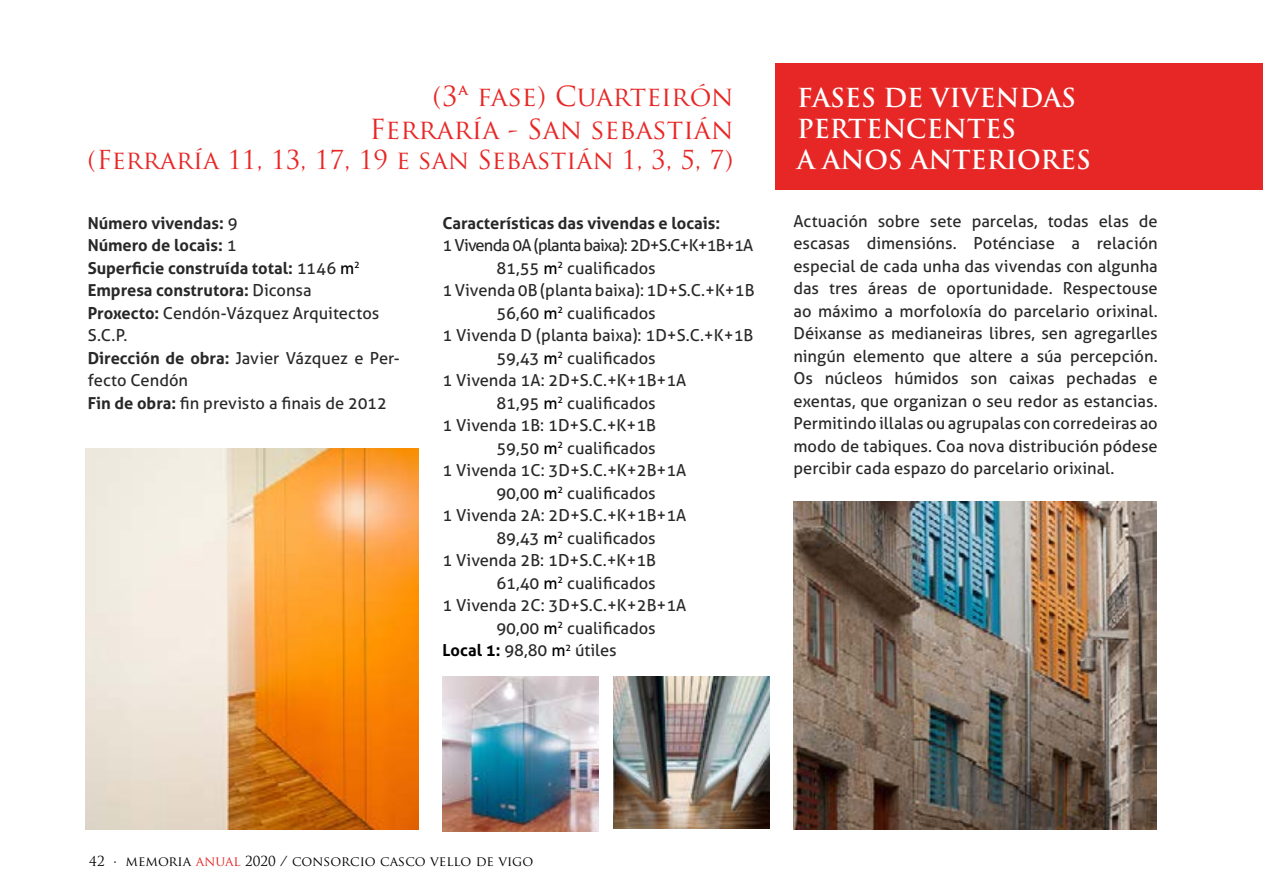
<style>
.page{position:relative;width:1263px;height:893px;background:#fff}
.page>*{position:absolute;margin:0;border:0;box-sizing:border-box;transform-origin:0 0}
.t1{font:27px/32.4px "Trajan Pro";color:#e72726;text-align:right}
.t2{font:700 25.5px/30.6px "Trajan Pro";color:#fff}
.t3{font:25.5px "Trajan Pro";color:#e72726}
.t4{font:16.5px/22.5px "Aller";color:#292829;text-align:justify}
.t5{font:700 16.5px/22.5px "Aller";color:#292829}
.t6{font:16.5px "Aller";letter-spacing:-.05em;color:#292829}
.t7{font:13.5px "Trajan Pro";color:#000}
.s1{font-weight:400}
.s2{font-weight:400;color:#000}
.s3{color:#000}
.s4{font-weight:700;color:#000}
.s5{color:#e72726}
</style>
<div class="page">
<div style="left:776px;top:64px;width:487px;height:126px;background:#e72726"></div>
<img style="left:85px;top:449px;width:333px;height:380px">
<img style="left:442px;top:677px;width:156px;height:154px">
<img style="left:613px;top:676px;width:157px;height:152px">
<img style="left:793px;top:501px;width:364px;height:328px">
<h1 class="t1" style="left:370px;top:80px;width:365px">(3ª fase) Cuarteirón<br>Ferraría - San sebastián</h1>
<h2 class="t3" style="left:87px;top:144px;width:647px">(Ferraría 11, 13, 17, 19 e san Sebastián 1, 3, 5, 7)</h2>
<p class="t5" style="left:88px;top:211px;width:314px">Número vivendas: <span class="s1">9<br></span>Número de locais: <span class="s1">1<br></span>Superficie construída total: <span class="s1">1146</span> <span class="s2">m</span><sup>2<br></sup>Empresa construtora: <span class="s1">Diconsa<br></span>Proxecto: <span class="s1">Cendón-Vázquez Arquitectos<br>S.C.P.<br></span>Dirección de obra: <span class="s1">Javier Vázquez e Per&shy;fecto Cendón<br></span>Fin de obra: <span class="s1">fin previsto a finais de 2012</span></p>
<p class="t5" style="left:442px;top:211px;width:279px">Características das vivendas e locais:</p>
<p class="t6" style="left:442px;top:235px;width:312px">1 Vivenda 0A (planta baixa): 2D+S.C+K+1B+1A</p>
<p class="t4" style="left:496px;top:257px;width:161px">81,55 <span class="s3">m</span><sup>2</sup> cualificados</p>
<p class="t4" style="left:442px;top:279px;width:314px">1 Vivenda 0B (planta baixa): 1D+S.C.+K+1B</p>
<p class="t4" style="left:496px;top:302px;width:161px">56,60 <span class="s3">m</span><sup>2</sup> cualificados</p>
<p class="t4" style="left:442px;top:324px;width:312px">1 Vivenda D (planta baixa): 1D+S.C.+K+1B</p>
<p class="t4" style="left:496px;top:347px;width:161px">59,43 <span class="s3">m</span><sup>2</sup> cualificados</p>
<p class="t4" style="left:442px;top:369px;width:246px">1 Vivenda 1A: 2D+S.C.+K+1B+1A</p>
<p class="t4" style="left:496px;top:392px;width:161px">81,95 <span class="s3">m</span><sup>2</sup> cualificados</p>
<p class="t4" style="left:442px;top:414px;width:215px">1 Vivenda 1B: 1D+S.C.+K+1B</p>
<p class="t4" style="left:496px;top:437px;width:161px">59,50 <span class="s3">m</span><sup>2</sup> cualificados</p>
<p class="t4" style="left:442px;top:459px;width:246px">1 Vivenda 1C: 3D+S.C.+K+2B+1A</p>
<p class="t4" style="left:496px;top:482px;width:161px">90,00 <span class="s3">m</span><sup>2</sup> cualificados</p>
<p class="t4" style="left:442px;top:504px;width:246px">1 Vivenda 2A: 2D+S.C.+K+1B+1A</p>
<p class="t4" style="left:496px;top:527px;width:161px">89,43 <span class="s3">m</span><sup>2</sup> cualificados</p>
<p class="t4" style="left:442px;top:549px;width:215px">1 Vivenda 2B: 1D+S.C.+K+1B</p>
<p class="t4" style="left:496px;top:572px;width:161px">61,40 <span class="s3">m</span><sup>2</sup> cualificados</p>
<p class="t4" style="left:442px;top:594px;width:246px">1 Vivenda 2C: 3D+S.C.+K+2B+1A</p>
<p class="t4" style="left:496px;top:617px;width:161px">90,00 <span class="s3">m</span><sup>2</sup> cualificados</p>
<p class="t4" style="left:442px;top:639px;width:176px"><span class="s4">Local 1:</span> 98,80 <span class="s3">m</span><sup>2</sup> útiles</p>
<h2 class="t2" style="left:797px;top:83px;width:295px">FASES DE VIVENDAS<br>PERTENCENTES<br>A ANOS ANTERIORES</h2>
<p class="t4" style="left:793px;top:209px;width:366px">Actuación sobre sete parcelas, todas elas de escasas dimensións. Poténciase a relación especial de cada unha das vivendas con algunha das tres áreas de oportunidade. Respectouse ao máximo a morfoloxía do parcelario orixinal.<br>Déixanse as medianeiras libres, sen agregarlles ningún elemento que altere a súa percepción.<br>Os núcleos húmidos son caixas pechadas e exentas, que organizan o seu redor as estancias.<br>Permitindo illalas ou agrupalas con corredeiras ao modo de tabiques. Coa nova distribución pódese percibir cada espazo do parcelario orixinal.</p>
<p class="t7" style="left:89px;top:852px;width:446px">42 · memoria <span class="s5">anual</span> 2020 / consorcio casco vello de vigo</p>
</div>
